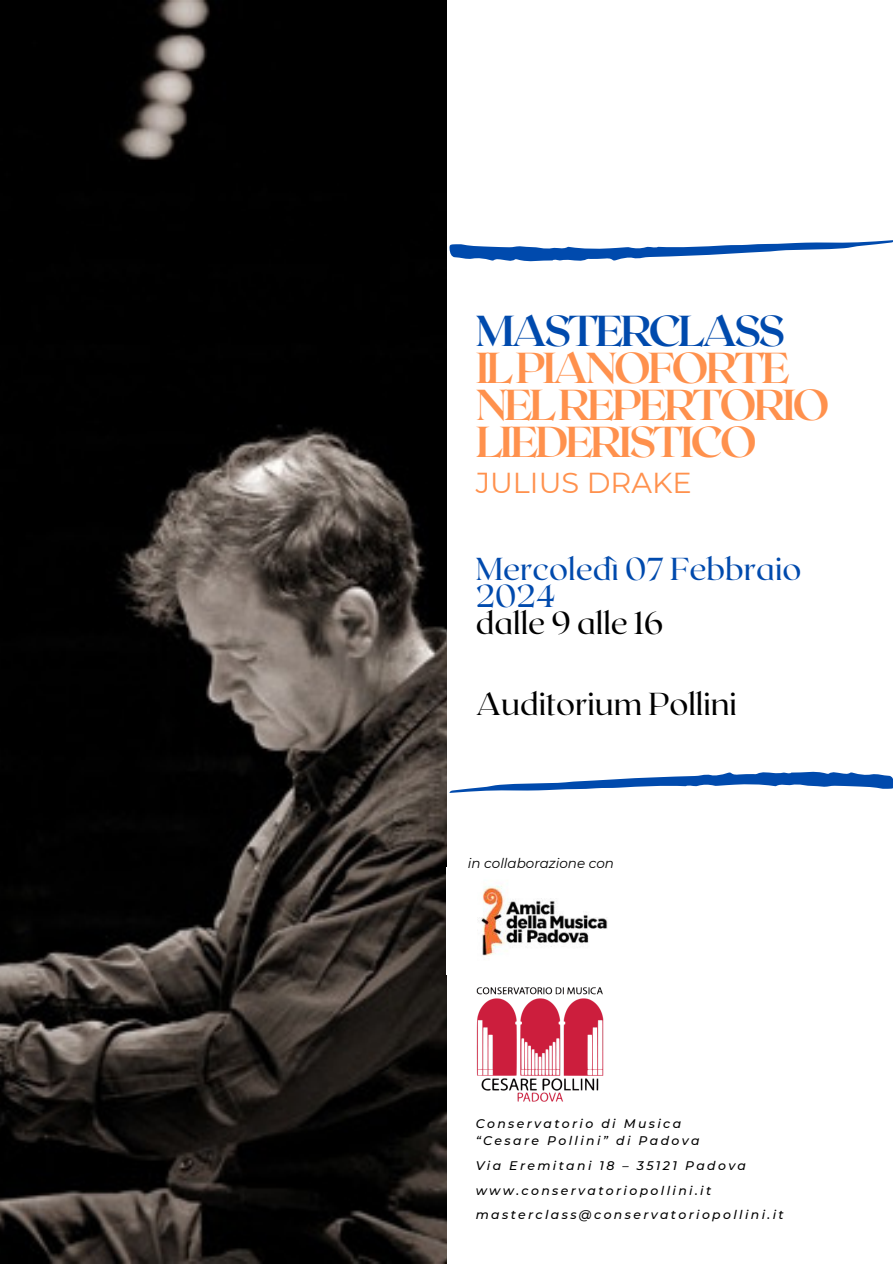
<style>
.page{position:relative;width:893px;height:1264px;background:#fff}
.page>*{position:absolute;margin:0;border:0;box-sizing:border-box;transform-origin:0 0}
.t1{font:700 43.2px/37.2px "Roxborough CF";letter-spacing:-.075em;color:#ff914d}
.t2{font:31.65px/27px "Roxborough CF";color:#004aad}
.t3{font:31.65px "Roxborough CF";color:#000}
.t4{font:28.8px "Montserrat";color:#ff914d}
.t5{font:italic 13.5px "Montserrat";color:#000}
.t6{font:italic 500 12.45px "Montserrat";letter-spacing:.19em;color:#000}
.s1{color:#004aad}
.s2{color:#000}
</style>
<div class="page">
<img style="left:0;top:0;width:447px;height:1263px">
<img style="left:476px;top:987px;width:128px;height:115px">
<svg style="left:450px;top:771px;width:442px;height:21px"></svg>
<svg style="left:449px;top:240px;width:443px;height:22px"></svg>
<img style="left:446px;top:867px;width:162px;height:107px">
<h2 class="t1" style="left:475px;top:309px;width:355px"><span class="s1">MASTERCLASS<br></span>ILPIANOFORTE<br>NELREPERTORIO<br>LIEDERISTICO</h2>
<p class="t4" style="left:475px;top:465px;width:218px">JULIUS DRAKE</p>
<h4 class="t2" style="left:475px;top:554px;width:327px">Mercoledì 07 Febbraio<br>2024<br><span class="s2">dalle 9 alle 16</span></h4>
<h4 class="t3" style="left:475px;top:683px;width:263px">Auditorium Pollini</h4>
<h4 class="t5" style="left:468px;top:855px;width:148px">in collaborazione con</h4>
<h3 class="t6" style="left:475px;top:1115px;width:207px">Conservatorio di Musica</h3>
<h3 class="t6" style="left:475px;top:1132px;width:225px">“Cesare Pollini” di Padova</h3>
<p class="t6" style="left:475px;top:1157px;width:272px">Via Eremitani 18 – 35121 Padova</p>
<p class="t6" style="left:475px;top:1182px;width:237px">www.conservatoriopollini.it</p>
<p class="t6" style="left:475px;top:1207px;width:309px">masterclass@conservatoriopollini.it</p>
</div>
